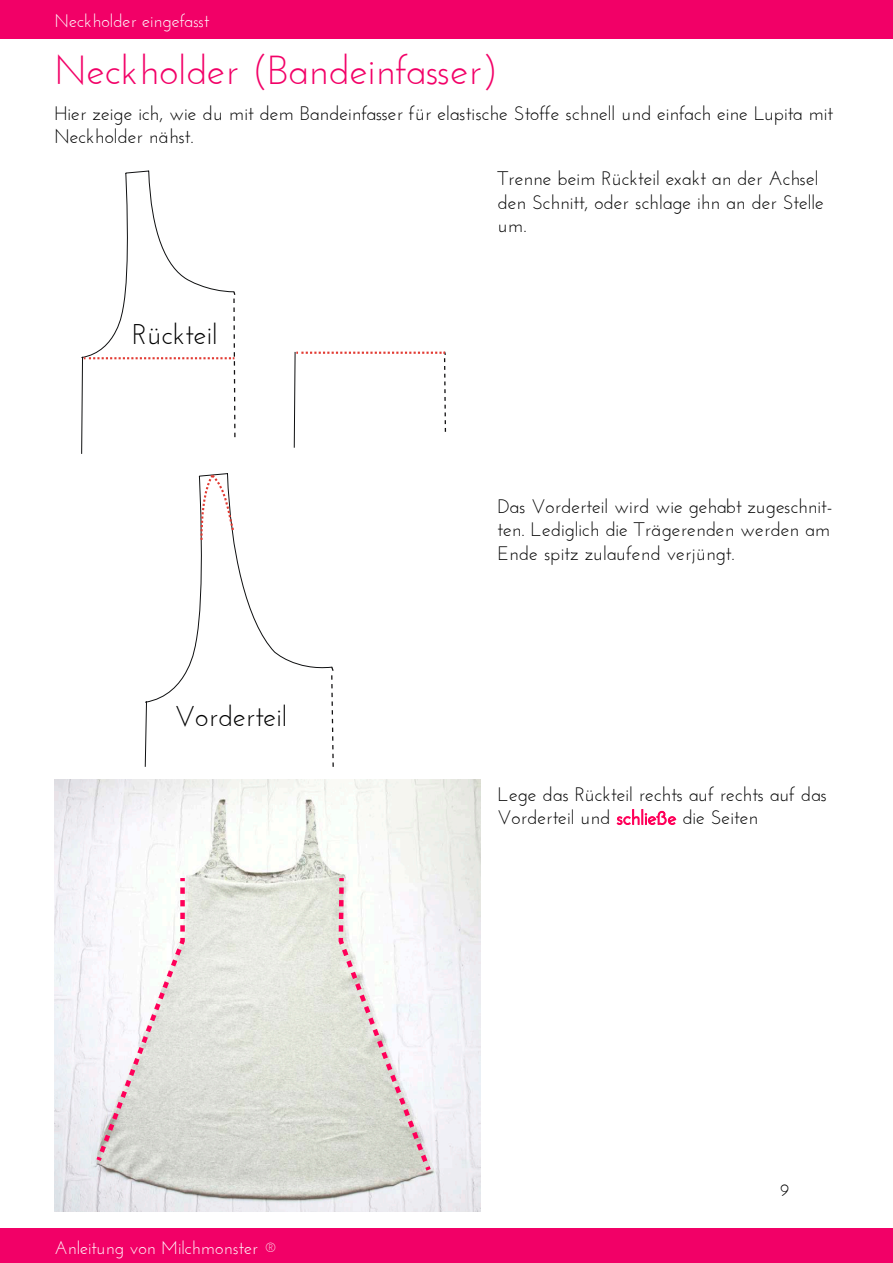
<style>
.page{position:relative;width:893px;height:1263px;background:#fff}
.page>*{position:absolute;margin:0;border:0;box-sizing:border-box;transform-origin:0 0}
.t1{font:40.5px "Josefin Sans";color:#f20067}
.t2{font:28.5px "Josefin Sans";color:#000001}
.t3{font:19.5px/23.4px "Josefin Sans";color:#000001}
.t4{font:18px "Josefin Sans";color:#fff}
.t5{font:18px "Josefin Sans";color:#000}
.s1{color:#ff0059}
</style>
<div class="page">
<div style="left:0;top:0;width:893px;height:38px;background:#f20067"></div>
<div style="left:0;top:1229px;width:893px;height:34px;background:#f20067"></div>
<svg style="left:616px;top:809px;width:61px;height:16px"></svg>
<svg style="left:81px;top:170px;width:155px;height:284px"></svg>
<svg style="left:293px;top:351px;width:154px;height:97px"></svg>
<img style="left:55px;top:780px;width:426px;height:432px">
<svg style="left:336px;top:873px;width:98px;height:303px"></svg>
<svg style="left:93px;top:873px;width:94px;height:293px"></svg>
<svg style="left:144px;top:473px;width:190px;height:294px"></svg>
<p class="t4" style="left:55px;top:10px;width:156px">Neckholder eingefasst</p>
<p class="t1" style="left:54px;top:45px;width:446px">Neckholder (Bandeinfasser)</p>
<p class="t3" style="left:54px;top:101px;width:781px">Hier zeige ich, wie du mit dem Bandeinfasser für elastische Stoffe schnell und einfach eine Lupita mit<br>Neckholder nähst.</p>
<p class="t2" style="left:132px;top:316px;width:87px">Rückteil</p>
<p class="t2" style="left:175px;top:698px;width:114px">Vorderteil</p>
<p class="t4" style="left:55px;top:1236px;width:225px">Anleitung von Milchmonster ®</p>
<p class="t3" style="left:497px;top:167px;width:328px">Trenne beim Rückteil exakt an der Achsel den Schnitt, oder schlage ihn an der Stelle um.</p>
<p class="t3" style="left:497px;top:494px;width:337px">Das Vorderteil wird wie gehabt zugeschnit&shy;ten. Lediglich die Trägerenden werden am<br>Ende spitz zulaufend verjüngt.</p>
<p class="t3" style="left:497px;top:782px;width:331px">Lege das Rückteil rechts auf rechts auf das<br>Vorderteil und <span class="s1">schließe</span> die Seiten</p>
<p class="t5" style="left:780px;top:1178px;width:11px">9</p>
</div>
